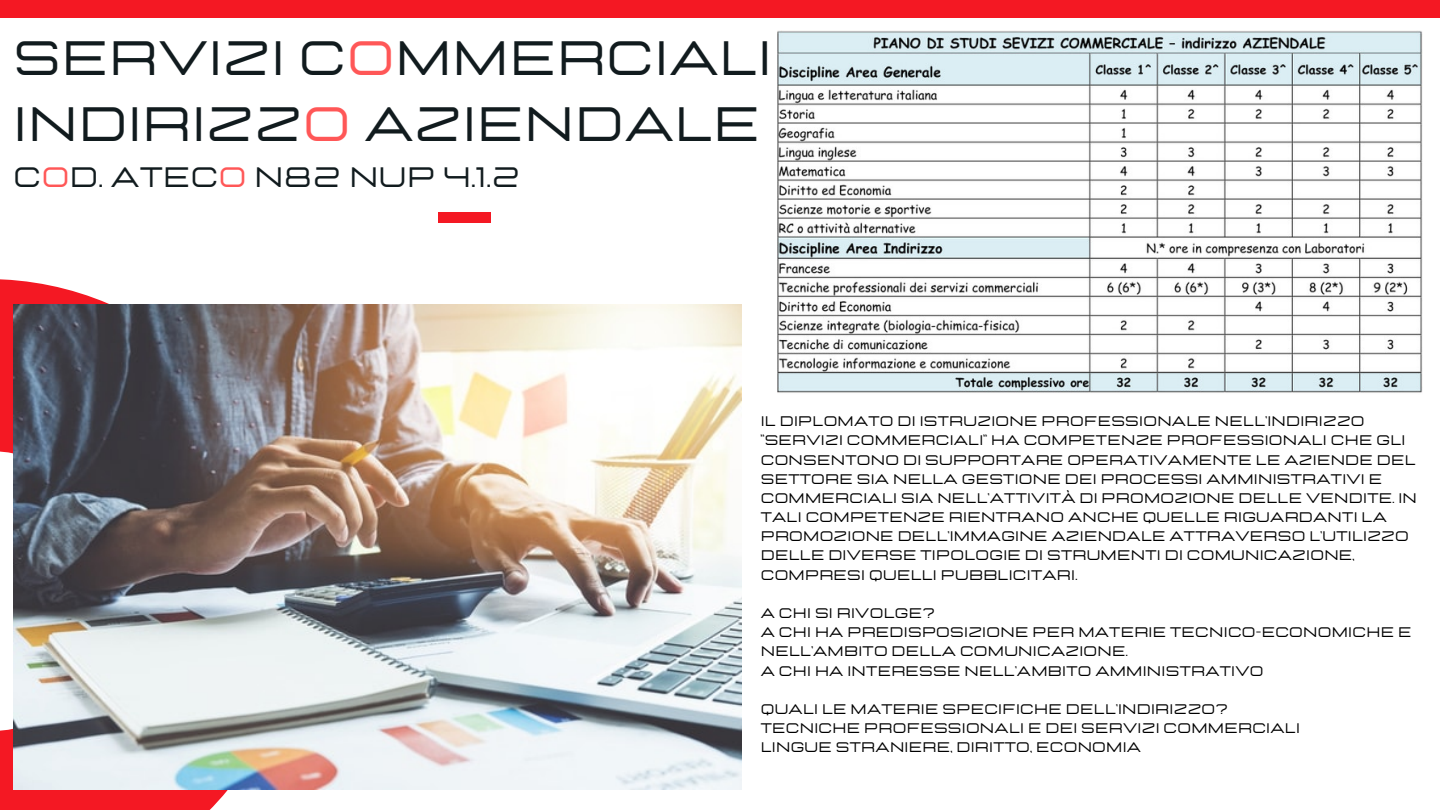
<style>
.page{position:relative;width:1440px;height:810px;background:#fff}
.page>*{position:absolute;margin:0;border:0;box-sizing:border-box;transform-origin:0 0}
.t1{font:48px/66.8px "Lastica";letter-spacing:.02em;color:#111b1e}
.t2{font:28px "Lastica";letter-spacing:.02em;color:#111b1e}
.t3{font:13.9px/19.2px "Lastica";letter-spacing:.02em;color:#000}
.s1{color:#ff5757}
</style>
<div class="page">
<svg style="left:0;top:279px;width:228px;height:531px;fill:#f41823"></svg>
<img style="left:14px;top:304px;width:728px;height:486px">
<div style="left:0;top:0;width:1440px;height:18px;background:#f41823"></div>
<div style="left:438px;top:212px;width:53px;height:10px;background:#f41823"></div>
<img style="left:777px;top:31px;width:645px;height:362px">
<p class="t1" style="left:14px;top:26px;width:760px">SERVIZI C<span class="s1">O</span>MMERCIALI<br>INDIRIZZ<span class="s1">O</span> AZIENDALE</p>
<p class="t2" style="left:14px;top:164px;width:508px">C<span class="s1">O</span>D. ATEC<span class="s1">O</span> N82 NUP 4.1.2</p>
<p class="t3" style="left:761px;top:412px;width:658px">IL DIPLOMATO DI ISTRUZIONE PROFESSIONALE NELL’INDIRIZZO “SERVIZI COMMERCIALI“ HA COMPETENZE PROFESSIONALI CHE GLI CONSENTONO DI SUPPORTARE OPERATIVAMENTE LE AZIENDE DEL SETTORE SIA NELLA GESTIONE DEI PROCESSI AMMINISTRATIVI E COMMERCIALI SIA NELL’ATTIVITÀ DI PROMOZIONE DELLE VENDITE. IN TALI COMPETENZE RIENTRANO ANCHE QUELLE RIGUARDANTI LA PROMOZIONE DELL’IMMAGINE AZIENDALE ATTRAVERSO L’UTILIZZO DELLE DIVERSE TIPOLOGIE DI STRUMENTI DI COMUNICAZIONE, COMPRESI QUELLI PUBBLICITARI.</p>
<p class="t3" style="left:761px;top:604px;width:176px">A CHI SI RIVOLGE?</p>
<p class="t3" style="left:761px;top:623px;width:652px">A CHI HA PREDISPOSIZIONE PER MATERIE TECNICO-ECONOMICHE E<br>NELL’AMBITO DELLA COMUNICAZIONE.</p>
<p class="t3" style="left:761px;top:662px;width:504px">A CHI HA INTERESSE NELL’AMBITO AMMINISTRATIVO</p>
<p class="t3" style="left:761px;top:700px;width:469px">QUALI LE MATERIE SPECIFICHE DELL’INDIRIZZO?</p>
<p class="t3" style="left:761px;top:719px;width:541px">TECNICHE PROFESSIONALI E DEI SERVIZI COMMERCIALI</p>
<p class="t3" style="left:761px;top:738px;width:382px">LINGUE STRANIERE, DIRITTO, ECONOMIA</p>
</div>
